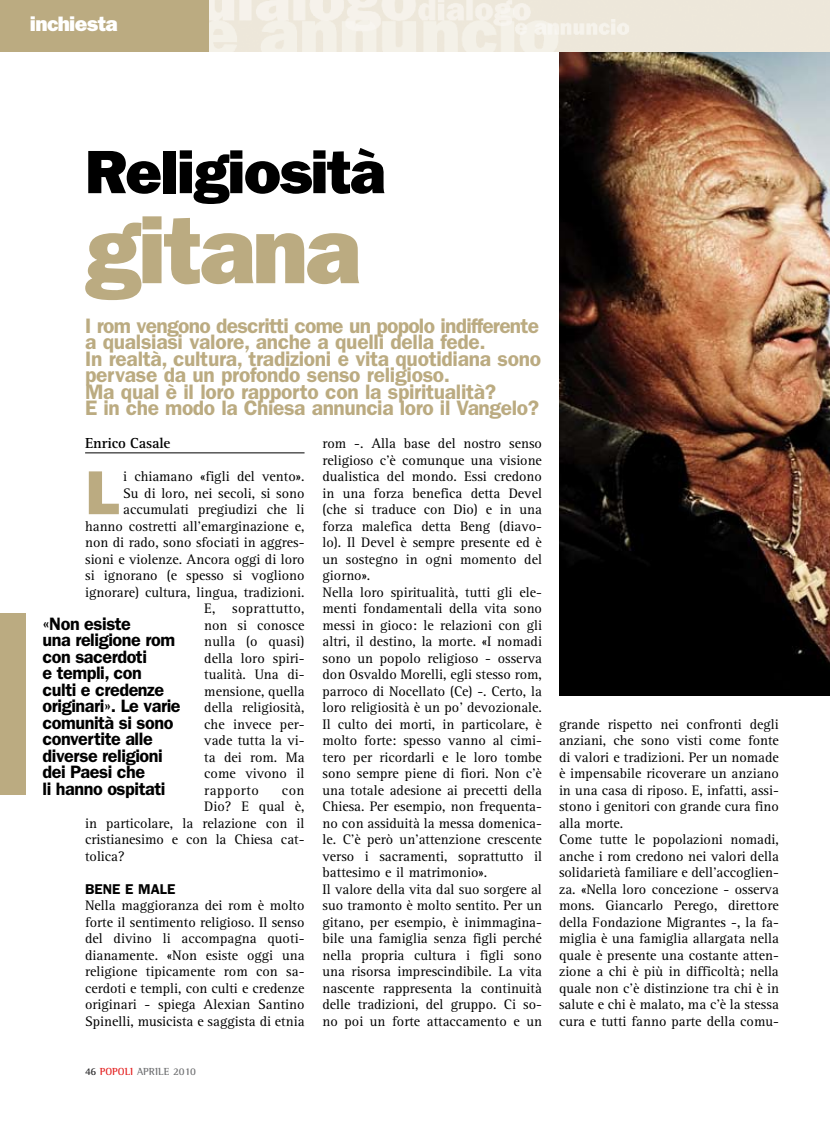
<style>
.page{position:relative;width:830px;height:1127px;background:#fff}
.page>*{position:absolute;margin:0;border:0;box-sizing:border-box;transform-origin:0 0}
.t1{font:96px "ITC Franklin Gothic Std Hvy";letter-spacing:-.03em;color:#bbab81}
.t2{font:62.4px "ITC Franklin Gothic Std Hvy";color:#bbab81}
.t3{font:61.5px "ITC Franklin Gothic Std Hvy";letter-spacing:-.03em;color:#000}
.t4{font:600 21px/16.5px "ITC Franklin Gothic Std";letter-spacing:-.015em;color:#bbab81}
.t5{font:21px "ITC Franklin Gothic Std Hvy";letter-spacing:-.03em;color:#fff}
.t6{font:600 18px/16.5px "ITC Franklin Gothic Std";letter-spacing:-.025em;color:#000}
.t7{font:700 15px "Rotis Serif";letter-spacing:-.01em;color:#000}
.t8{font:14.25px/16.5px "Rotis Serif";color:#000}
.t9{font:14.25px "Rotis Serif";letter-spacing:.02em;color:#000}
.t10{font:600 14.25px "ITC Franklin Gothic Std";color:#000}
.t11{font:14.25px "Rotis Serif";letter-spacing:.035em;color:#000}
.t12{font:700 10.5px "Rotis Semi Serif";color:#707173}
.s1{color:#28282a}
.s2{color:#e42121}
</style>
<div class="page">
<img style="left:558px;top:51px;width:271px;height:645px">
<hr style="left:85px;top:452px;width:219px;height:1px;background:#000">
<img style="left:208px;top:0;width:621px;height:51px">
<div style="left:0;top:613px;width:26px;height:181px;background:#bbab81"></div>
<div style="left:0;top:0;width:208px;height:51px;background:#bbab81"></div>
<h3 class="t5" style="left:30px;top:12px;width:89px">inchiesta</h3>
<h3 class="t3" style="left:85px;top:136px;width:302px">Religiosità</h3>
<h1 class="t1" style="left:85px;top:194px;width:277px">gitana</h1>
<p class="t4" style="left:85px;top:317px;width:457px">I rom vengono descritti come un popolo indifferente a qualsiasi valore, anche a quelli della fede.<br>In realtà, cultura, tradizioni e vita quotidiana sono pervase da un profondo senso religioso.<br>Ma qual è il loro rapporto con la spiritualità?<br>E in che modo la Chiesa annuncia loro il Vangelo?</p>
<p class="t7" style="left:85px;top:434px;width:87px">Enrico Casale</p>
<h2 class="t2" style="left:85px;top:456px;width:35px">L</h2>
<p class="t8" style="left:123px;top:469px;width:183px">i chiamano «figli del vento».</p>
<p class="t8" style="left:322px;top:436px;width:221px">rom -. Alla base del nostro senso religioso c’è comunque una visione dualistica del mondo. Essi credono in una forza benefica detta Devel (che si traduce con Dio) e in una forza malefica detta Beng (diavo&shy;lo). Il Devel è sempre presente ed è un sostegno in ogni momento del giorno».<br>Nella loro spiritualità, tutti gli ele&shy;menti fondamentali della vita sono messi in gioco: le relazioni con gli altri, il destino, la morte. «I nomadi sono un popolo religioso - osserva don Osvaldo Morelli, egli stesso rom, parroco di Nocellato (Ce) -. Certo, la loro religiosità è un po’ devozionale.<br>Il culto dei morti, in particolare, è molto forte: spesso vanno al cimi&shy;tero per ricordarli e le loro tombe sono sempre piene di fiori. Non c’è una totale adesione ai precetti della Chiesa. Per esempio, non frequenta&shy;no con assiduità la messa domenica&shy;le. C’è però un’attenzione crescente verso i sacramenti, soprattutto il battesimo e il matrimonio».<br>Il valore della vita dal suo sorgere al suo tramonto è molto sentito. Per un gitano, per esempio, è inimmagina&shy;bile una famiglia senza figli perché nella propria cultura i figli sono una risorsa imprescindibile. La vita nascente rappresenta la continuità delle tradizioni, del gruppo. Ci so&shy;no poi un forte attaccamento e un</p>
<p class="t8" style="left:123px;top:485px;width:183px">Su di loro, nei secoli, si sono</p>
<p class="t8" style="left:123px;top:502px;width:183px">accumulati pregiudizi che li</p>
<p class="t8" style="left:85px;top:518px;width:221px">hanno costretti all’emarginazione e,</p>
<p class="t8" style="left:85px;top:535px;width:221px">non di rado, sono sfociati in aggres-</p>
<p class="t8" style="left:85px;top:551px;width:221px">sioni e violenze. Ancora oggi di loro</p>
<p class="t8" style="left:85px;top:568px;width:221px">si ignorano (e spesso si vogliono</p>
<p class="t8" style="left:85px;top:584px;width:221px">ignorare) cultura, lingua, tradizioni.</p>
<p class="t9" style="left:204px;top:600px;width:102px">E, soprattutto,</p>
<p class="t8" style="left:204px;top:617px;width:102px">non si conosce</p>
<p class="t8" style="left:204px;top:634px;width:102px">nulla (o quasi)</p>
<p class="t8" style="left:204px;top:650px;width:102px">della loro spiri-</p>
<p class="t8" style="left:204px;top:667px;width:102px">tualità. Una di-</p>
<p class="t8" style="left:204px;top:683px;width:102px">mensione, quella</p>
<p class="t8" style="left:204px;top:700px;width:102px">della religiosità,</p>
<p class="t8" style="left:204px;top:716px;width:102px">che invece per-</p>
<p class="t8" style="left:204px;top:733px;width:102px">vade tutta la vi-</p>
<p class="t8" style="left:204px;top:749px;width:102px">ta dei rom. Ma</p>
<p class="t8" style="left:204px;top:766px;width:102px">come vivono il</p>
<p class="t11" style="left:204px;top:782px;width:56px">rapporto</p>
<p class="t8" style="left:282px;top:782px;width:24px">con</p>
<p class="t8" style="left:204px;top:799px;width:102px">Dio? E qual è,</p>
<p class="t8" style="left:85px;top:815px;width:221px">in particolare, la relazione con il</p>
<p class="t8" style="left:85px;top:832px;width:221px">cristianesimo e con la Chiesa cat-</p>
<p class="t8" style="left:85px;top:848px;width:41px">tolica?</p>
<p class="t10" style="left:85px;top:880px;width:92px">BENE E MALE</p>
<p class="t8" style="left:85px;top:898px;width:221px;text-align:justify">Nella maggioranza dei rom è molto forte il sentimento religioso. Il senso del divino li accompagna quoti&shy;dianamente. «Non esiste oggi una religione tipicamente rom con sa&shy;cerdoti e templi, con culti e credenze originari - spiega Alexian Santino Spinelli, musicista e saggista di etnia</p>
<p class="t6" style="left:43px;top:615px;width:139px">«Non esiste<br>una religione rom con sacerdoti<br>e templi, con<br>culti e credenze originari». Le varie comunità si sono convertite alle diverse religioni dei Paesi che<br>li hanno ospitati</p>
<p class="t12" style="left:85px;top:1065px;width:112px"><span class="s1">46</span> <span class="s2">POPOLI</span> APRILE 2010</p>
<p class="t8" style="left:558px;top:716px;width:221px">grande rispetto nei confronti degli anziani, che sono visti come fonte di valori e tradizioni. Per un nomade è impensabile ricoverare un anziano in una casa di riposo. E, infatti, assi&shy;stono i genitori con grande cura fino alla morte.<br>Come tutte le popolazioni nomadi, anche i rom credono nei valori della solidarietà familiare e dell’accoglien&shy;za. «Nella loro concezione - osserva mons. Giancarlo Perego, direttore della Fondazione Migrantes -, la fa&shy;miglia è una famiglia allargata nella quale è presente una costante atten&shy;zione a chi è più in difficoltà; nella quale non c’è distinzione tra chi è in salute e chi è malato, ma c’è la stessa cura e tutti fanno parte della comu-</p>
</div>
